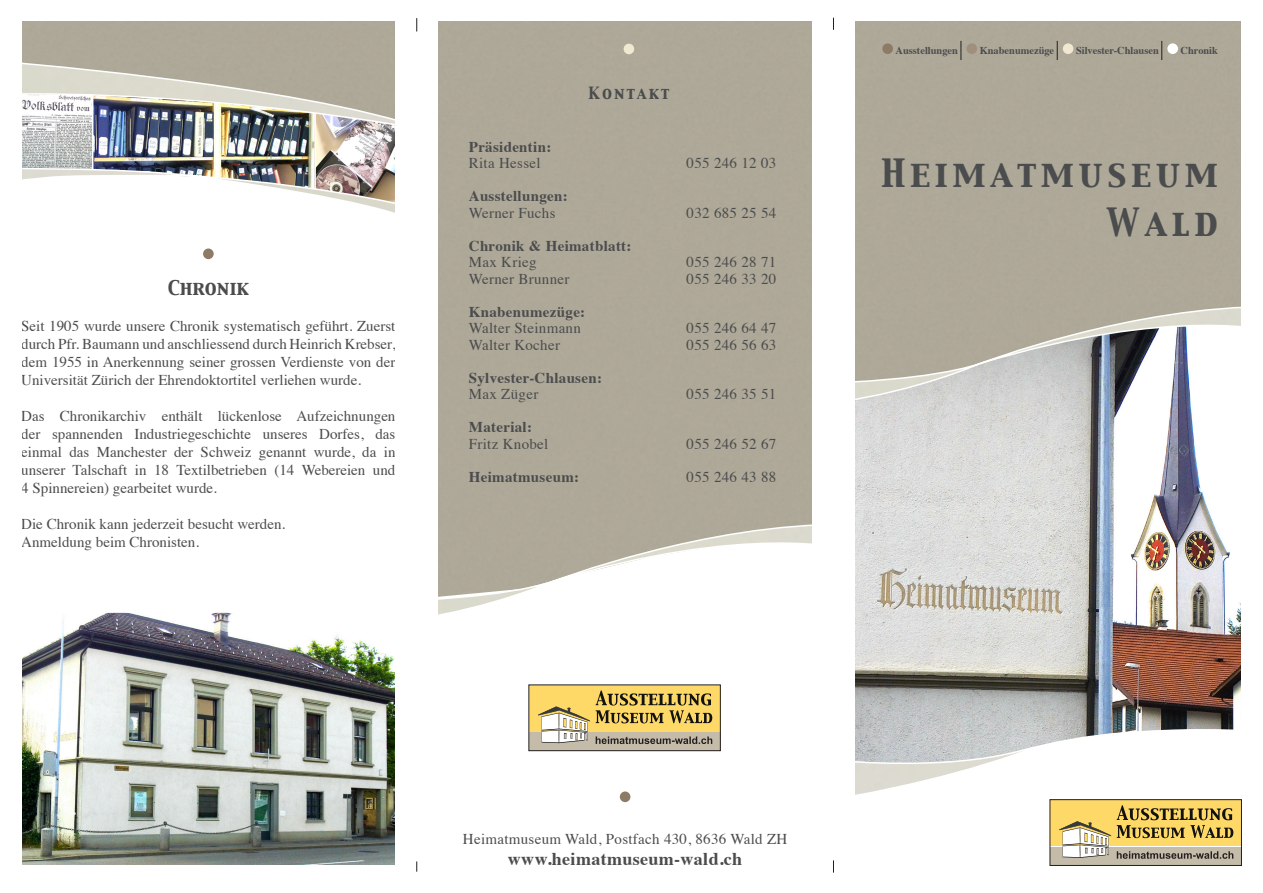
<style>
.page{position:relative;width:1263px;height:893px;background:#fff}
.page>*{position:absolute;margin:0;border:0;box-sizing:border-box;transform-origin:0 0}
.t1{font:34.5px "Capitals";letter-spacing:.13em;color:#4b4c4d}
.t2{font:700 18px "Times";letter-spacing:.02em;color:#4b4c4d}
.t3{font:18px "Capitals";color:#4b4c4d}
.t4{font:15px/18px "Times";letter-spacing:.02em;color:#4b4c4d;text-align:justify}
.t5{font:700 15px "Times";letter-spacing:.02em;color:#4b4c4d}
.t6{font:15px "Times";color:#4b4c4d}
.t7{font:15px "Capitals";letter-spacing:.13em;color:#4b4c4d}
.t8{font:700 10.5px "Times";color:#4b4c4d}
</style>
<div class="page">
<div style="left:22px;top:21px;width:1219px;height:501px;background:#aea898"></div>
<img style="left:855px;top:404px;width:386px;height:318px">
<svg style="left:855px;top:722px;width:379px;height:73px"></svg>
<div style="left:882px;top:43px;width:11px;height:11px;background:#8e7b65;border-radius:50%"></div>
<svg style="left:960px;top:41px;width:1px;height:19px"></svg>
<div style="left:966px;top:43px;width:11px;height:11px;background:#9f8f7c;border-radius:50%"></div>
<svg style="left:1057px;top:41px;width:1px;height:19px"></svg>
<div style="left:1063px;top:43px;width:10px;height:11px;background:#f1e8d2;border-radius:50%"></div>
<svg style="left:1161px;top:41px;width:1px;height:19px"></svg>
<div style="left:1167px;top:43px;width:11px;height:11px;background:#fff;border-radius:50%"></div>
<svg style="left:855px;top:305px;width:386px;height:99px"></svg>
<svg style="left:438px;top:522px;width:374px;height:93px"></svg>
<div style="left:812px;top:0;width:43px;height:893px;background:#fff"></div>
<div style="left:620px;top:791px;width:10px;height:11px;background:#8e7b65;border-radius:50%"></div>
<svg style="left:22px;top:231px;width:373px;height:291px"></svg>
<img style="left:22px;top:613px;width:373px;height:252px">
<img style="left:22px;top:132px;width:70px;height:35px">
<img style="left:316px;top:132px;width:79px;height:35px">
<img style="left:93px;top:132px;width:221px;height:35px">
<img style="left:22px;top:167px;width:373px;height:64px">
<img style="left:22px;top:59px;width:373px;height:73px">
<hr style="left:92px;top:95px;width:1px;height:74px;background:#fff">
<hr style="left:314px;top:113px;width:2px;height:76px;background:#fff">
<div style="left:203px;top:248px;width:11px;height:11px;background:#8e7b65;border-radius:50%"></div>
<div style="left:395px;top:0;width:43px;height:893px;background:#fff"></div>
<svg style="left:416px;top:18px;width:1px;height:14px"></svg>
<svg style="left:833px;top:18px;width:1px;height:12px"></svg>
<svg style="left:833px;top:860px;width:1px;height:13px"></svg>
<div style="left:624px;top:44px;width:10px;height:10px;background:#f1e8d2;border-radius:50%"></div>
<div style="left:1050px;top:847px;width:192px;height:18px;background:#c4bba9"></div>
<div style="left:1050px;top:799px;width:192px;height:47px;background:#fed967"></div>
<svg style="left:1059px;top:821px;width:52px;height:37px"></svg>
<div style="left:1050px;top:799px;width:192px;height:67px;border:1px solid #231f20"></div>
<svg style="left:1117px;top:805px;width:116px;height:33px"></svg>
<svg style="left:1117px;top:851px;width:116px;height:8px"></svg>
<svg style="left:531px;top:731px;width:188px;height:2px"></svg>
<div style="left:529px;top:733px;width:192px;height:18px;background:#c4bba9"></div>
<div style="left:529px;top:685px;width:192px;height:46px;background:#fed967"></div>
<svg style="left:538px;top:706px;width:52px;height:37px"></svg>
<div style="left:529px;top:685px;width:192px;height:66px;border:1px solid #231f20"></div>
<svg style="left:596px;top:690px;width:116px;height:33px"></svg>
<svg style="left:596px;top:736px;width:116px;height:8px"></svg>
<p class="t3" style="left:168px;top:276px;width:83px">Chronik</p>
<p class="t4" style="left:21px;top:316px;width:376px">Seit 1905 wurde unsere Chronik systematisch geführt. Zuerst durch Pfr. Baumann und anschliessend durch Heinrich Krebser, dem 1955 in Anerkennung seiner grossen Verdienste von der Universität Zürich der Ehrendoktortitel verliehen wurde.</p>
<p class="t4" style="left:21px;top:406px;width:376px">Das Chronikarchiv enthält lückenlose Aufzeichnungen der spannenden Industriegeschichte unseres Dorfes, das einmal das Manchester der Schweiz genannt wurde, da in unserer Talschaft in 18 Textilbetrieben (14 Webereien und 4 Spinnereien) gearbeitet wurde.</p>
<p class="t6" style="left:21px;top:510px;width:266px">Die Chronik kann jederzeit besucht werden.</p>
<p class="t6" style="left:21px;top:528px;width:179px">Anmeldung beim Chronisten.</p>
<p class="t7" style="left:589px;top:83px;width:82px">Kontakt</p>
<p class="t5" style="left:469px;top:132px;width:84px">Präsidentin:</p>
<p class="t4" style="left:469px;top:153px;width:73px">Rita Hessel</p>
<p class="t4" style="left:686px;top:153px;width:91px">055 246 12 03</p>
<p class="t5" style="left:469px;top:182px;width:100px">Ausstellungen:</p>
<p class="t4" style="left:469px;top:202px;width:88px">Werner Fuchs</p>
<p class="t4" style="left:686px;top:202px;width:91px">032 685 25 54</p>
<p class="t5" style="left:469px;top:231px;width:164px">Chronik &amp; Heimatblatt:</p>
<p class="t4" style="left:469px;top:252px;width:69px">Max Krieg</p>
<p class="t4" style="left:686px;top:252px;width:91px">055 246 28 71</p>
<p class="t4" style="left:469px;top:268px;width:102px">Werner Brunner</p>
<p class="t4" style="left:686px;top:268px;width:91px">055 246 33 20</p>
<p class="t5" style="left:469px;top:297px;width:118px">Knabenumezüge:</p>
<p class="t4" style="left:469px;top:318px;width:114px">Walter Steinmann</p>
<p class="t4" style="left:686px;top:318px;width:91px">055 246 64 47</p>
<p class="t4" style="left:469px;top:334px;width:93px">Walter Kocher</p>
<p class="t4" style="left:686px;top:334px;width:91px">055 246 56 63</p>
<p class="t5" style="left:469px;top:363px;width:135px">Sylvester-Chlausen:</p>
<p class="t4" style="left:469px;top:384px;width:71px">Max Züger</p>
<p class="t4" style="left:686px;top:384px;width:91px">055 246 35 51</p>
<p class="t5" style="left:469px;top:413px;width:65px">Material:</p>
<p class="t4" style="left:469px;top:433px;width:81px">Fritz Knobel</p>
<p class="t4" style="left:686px;top:433px;width:91px">055 246 52 67</p>
<p class="t5" style="left:469px;top:462px;width:112px">Heimatmuseum:</p>
<p class="t4" style="left:686px;top:466px;width:91px">055 246 43 88</p>
<p class="t8" style="left:895px;top:40px;width:64px">Ausstellungen</p>
<p class="t8" style="left:980px;top:40px;width:76px">Knabenumezüge</p>
<p class="t8" style="left:1076px;top:40px;width:84px">Silvester-Chlausen</p>
<p class="t8" style="left:1180px;top:40px;width:39px">Chronik</p>
<p class="t1" style="left:881px;top:149px;width:338px">Heimatmuseum</p>
<p class="t1" style="left:1106px;top:199px;width:113px">Wald</p>
<p class="t4" style="left:463px;top:829px;width:326px">Heimatmuseum Wald, Postfach 430, 8636 Wald ZH</p>
<p class="t2" style="left:508px;top:842px;width:236px">www.heimatmuseum-wald.ch</p>
</div>
